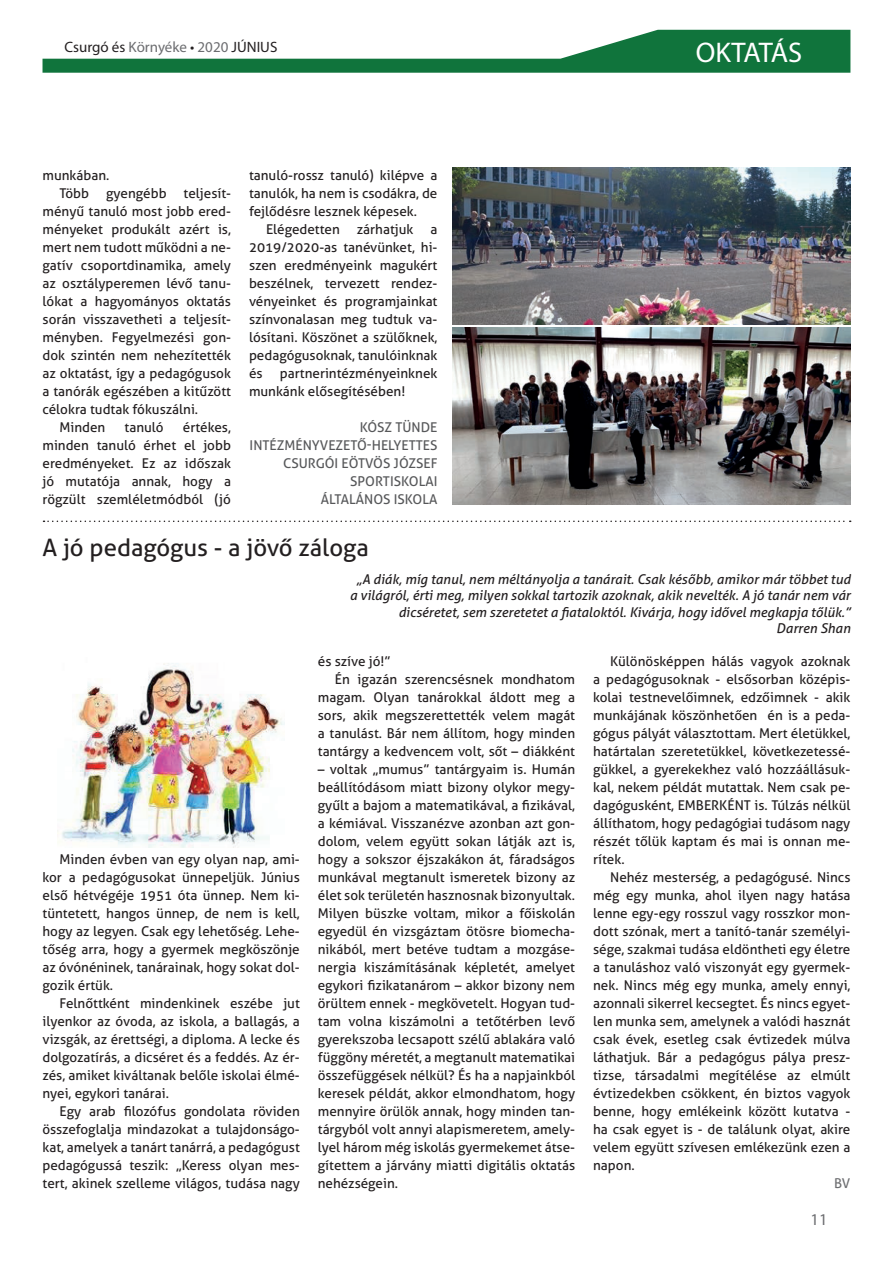
<style>
.page{position:relative;width:893px;height:1263px;background:#fff}
.page>*{position:absolute;margin:0;border:0;box-sizing:border-box;transform-origin:0 0}
.t1{font:28.5px "Myriad Pro";letter-spacing:-.04em;color:#fff}
.t2{font:24px "Aller";color:#231f20}
.t3{font:16.5px "Myriad Pro";color:#6c6d70}
.t4{font:15px "Myriad Pro";color:#231f20}
.t5{font:13.5px/18px "Aller";color:#231f20;text-align:justify}
.t6{font:italic 13.5px/16.2px "Aller";color:#231f20;text-align:right}
.t7{font:13.5px/18px "Aller";color:#57585a;text-align:right}
.t8{font:13.5px "Aller";color:#6c6d70}
.s1{color:#6c6d70}
</style>
<div class="page">
<svg style="left:44px;top:520px;width:807px;height:2px"></svg>
<svg style="left:43px;top:30px;width:807px;height:43px"></svg>
<img style="left:453px;top:327px;width:397px;height:178px">
<img style="left:57px;top:663px;width:228px;height:184px">
<img style="left:453px;top:168px;width:397px;height:156px">
<p class="t4" style="left:64px;top:38px;width:214px">Csurgó és <span class="s1">Környéke</span> • <span class="s1">2020</span> JÚNIUS</p>
<h1 class="t1" style="left:696px;top:35px;width:108px">OKTATÁS</h1>
<p class="t5" style="left:43px;top:166px;width:68px;text-align:center">munkában.<br>Több</p>
<p class="t5" style="left:106px;top:184px;width:62px">gyengébb</p>
<p class="t5" style="left:184px;top:184px;width:49px">teljesít-</p>
<p class="t5" style="left:43px;top:202px;width:190px">ményű tanuló most jobb ered-</p>
<p class="t5" style="left:43px;top:220px;width:190px">ményeket produkált azért is,</p>
<p class="t5" style="left:43px;top:238px;width:190px">mert nem tudott működni a ne-</p>
<p class="t5" style="left:43px;top:256px;width:190px">gatív csoportdinamika, amely</p>
<p class="t5" style="left:43px;top:274px;width:190px">az osztályperemen lévő tanu-</p>
<p class="t5" style="left:43px;top:292px;width:190px">lókat a hagyományos oktatás</p>
<p class="t5" style="left:43px;top:310px;width:190px">során visszavetheti a teljesít-</p>
<p class="t5" style="left:43px;top:328px;width:190px">ményben. Fegyelmezési gon-</p>
<p class="t5" style="left:43px;top:346px;width:190px">dok szintén nem nehezítették</p>
<p class="t5" style="left:43px;top:364px;width:190px">az oktatást, így a pedagógusok</p>
<p class="t5" style="left:43px;top:382px;width:190px">a tanórák egészében a kitűzött</p>
<p class="t5" style="left:43px;top:400px;width:157px">célokra tudtak fókuszálni.</p>
<p class="t5" style="left:60px;top:418px;width:47px">Minden</p>
<p class="t5" style="left:125px;top:418px;width:41px">tanuló</p>
<p class="t5" style="left:43px;top:418px;width:190px;text-indent:140px">értékes, minden tanuló érhet el jobb eredményeket. Ez az időszak jó mutatója annak, hogy a rögzült szemléletmódból (jó</p>
<p class="t5" style="left:249px;top:166px;width:190px">tanuló-rossz tanuló) kilépve a</p>
<p class="t5" style="left:249px;top:184px;width:190px">tanulók, ha nem is csodákra, de</p>
<p class="t5" style="left:249px;top:202px;width:170px">fejlődésre lesznek képesek.</p>
<p class="t5" style="left:266px;top:220px;width:75px">Elégedetten</p>
<p class="t5" style="left:357px;top:220px;width:58px">zárhatjuk</p>
<p class="t5" style="left:249px;top:220px;width:190px;text-indent:181px">a 2019/2020-as tanévünket, hi&shy;szen eredményeink magukért beszélnek, tervezett rendez&shy;vényeinket és programjainkat színvonalasan meg tudtuk va&shy;lósítani. Köszönet a szülőknek, pedagógusoknak, tanulóinknak és</p>
<p class="t5" style="left:249px;top:364px;width:190px;text-indent:31px">partnerintézményeinknek munkánk elősegítésében!</p>
<p class="t7" style="left:250px;top:418px;width:189px">KÓSZ TÜNDE<br>INTÉZMÉNYVEZETŐ-HELYETTES<br>CSURGÓI EÖTVÖS JÓZSEF<br>SPORTISKOLAI<br>ÁLTALÁNOS ISKOLA</p>
<h2 class="t2" style="left:43px;top:533px;width:328px">A jó pedagógus - a jövő záloga</h2>
<p class="t6" style="left:350px;top:571px;width:502px">„A diák, míg tanul, nem méltányolja a tanárait. Csak később, amikor már többet tud a világról, érti meg, milyen sokkal tartozik azoknak, akik nevelték. A jó tanár nem vár dicséretet, sem szeretetet a fiataloktól. Kivárja, hogy idővel megkapja tőlük.”<br>Darren Shan</p>
<p class="t5" style="left:43px;top:850px;width:259px;text-indent:17px">Minden évben van egy olyan nap, ami&shy;kor a pedagógusokat ünnepeljük. Június első hétvégéje 1951 óta ünnep. Nem ki&shy;tüntetett, hangos ünnep, de nem is kell, hogy az legyen. Csak egy lehetőség. Lehe&shy;tőség arra, hogy a gyermek megköszönje az óvónéninek, tanárainak, hogy sokat dol&shy;gozik értük.</p>
<p class="t5" style="left:43px;top:994px;width:259px;text-indent:17px">Felnőttként mindenkinek eszébe jut ilyenkor az óvoda, az iskola, a ballagás, a vizsgák, az érettségi, a diploma. A lecke és dolgozatírás, a dicséret és a feddés. Az ér&shy;zés, amiket kiváltanak belőle iskolai élmé&shy;nyei, egykori tanárai.</p>
<p class="t5" style="left:43px;top:1102px;width:259px;text-indent:17px">Egy arab filozófus gondolata röviden összefoglalja mindazokat a tulajdonságo&shy;kat, amelyek a tanárt tanárrá, a pedagógust pedagógussá teszik: „Keress olyan mes&shy;tert, akinek szelleme világos, tudása nagy</p>
<p class="t5" style="left:318px;top:652px;width:74px">és szíve jó!”</p>
<p class="t5" style="left:335px;top:670px;width:242px">Én igazán szerencsésnek mondhatom</p>
<p class="t5" style="left:318px;top:688px;width:259px">magam. Olyan tanárokkal áldott meg a</p>
<p class="t5" style="left:318px;top:706px;width:259px">sors, akik megszerettették velem magát</p>
<p class="t5" style="left:318px;top:724px;width:259px">a tanulást. Bár nem állítom, hogy minden</p>
<p class="t5" style="left:318px;top:742px;width:259px">tantárgy a kedvencem volt, sőt – diákként</p>
<p class="t5" style="left:318px;top:760px;width:259px">– voltak „mumus” tantárgyaim is. Humán beállítódásom miatt bizony olykor meg - gyűlt a bajom a matematikával, a fizikával, a kémiával. Visszanézve azonban azt gon&shy;dolom, velem együtt sokan látják azt is, hogy a sokszor éjszakákon át, fáradságos munkával megtanult ismeretek bizony az élet sok területén hasznosnak bizonyultak.<br>Milyen büszke voltam, mikor a főiskolán egyedül én vizsgáztam ötösre biomecha&shy;nikából, mert betéve tudtam a mozgáse&shy;nergia kiszámításának képletét, amelyet egykori fizikatanárom – akkor bizony nem örültem ennek - megkövetelt. Hogyan tud&shy;tam volna kiszámolni a tetőtérben levő gyerekszoba lecsapott szélű ablakára való függöny méretét, a megtanult matematikai összefüggések nélkül? És ha a napjainkból keresek példát, akkor elmondhatom, hogy mennyire örülök annak, hogy minden tan&shy;tárgyból volt annyi alapismeretem, amel - lyel három még iskolás gyermekemet átse&shy;gítettem a járvány miatti digitális oktatás nehézségein.</p>
<p class="t5" style="left:593px;top:652px;width:259px;text-indent:17px">Különösképpen hálás vagyok azoknak a pedagógusoknak - elsősorban középis&shy;kolai testnevelőimnek, edzőimnek - akik munkájának köszönhetően én is a peda&shy;gógus pályát választottam. Mert életükkel, határtalan szeretetükkel, következetessé&shy;gükkel, a gyerekekhez való hozzáállásuk&shy;kal, nekem példát mutattak. Nem csak pe&shy;dagógusként, EMBERKÉNT is. Túlzás nélkül állíthatom, hogy pedagógiai tudásom nagy részét tőlük kaptam és mai is onnan me&shy;rítek.</p>
<p class="t5" style="left:593px;top:868px;width:259px;text-indent:17px">Nehéz mesterség, a pedagógusé. Nincs még egy munka, ahol ilyen nagy hatása lenne egy-egy rosszul vagy rosszkor mon&shy;dott szónak, mert a tanító-tanár személyi&shy;sége, szakmai tudása eldöntheti egy életre a tanuláshoz való viszonyát egy gyermek&shy;nek. Nincs még egy munka, amely ennyi, azonnali sikerrel kecsegtet. És nincs egyet&shy;len munka sem, amelynek a valódi hasznát csak évek, esetleg csak évtizedek múlva láthatjuk. Bár a pedagógus pálya presz&shy;tizse, társadalmi megítélése az elmúlt évtizedekben csökkent, én biztos vagyok benne, hogy emlékeink között kutatva - ha csak egyet is - de találunk olyat, akire velem együtt szívesen emlékezünk ezen a napon.</p>
<p class="t8" style="left:834px;top:1175px;width:18px">BV</p>
<p class="t3" style="left:811px;top:1209px;width:18px">11</p>
</div>
